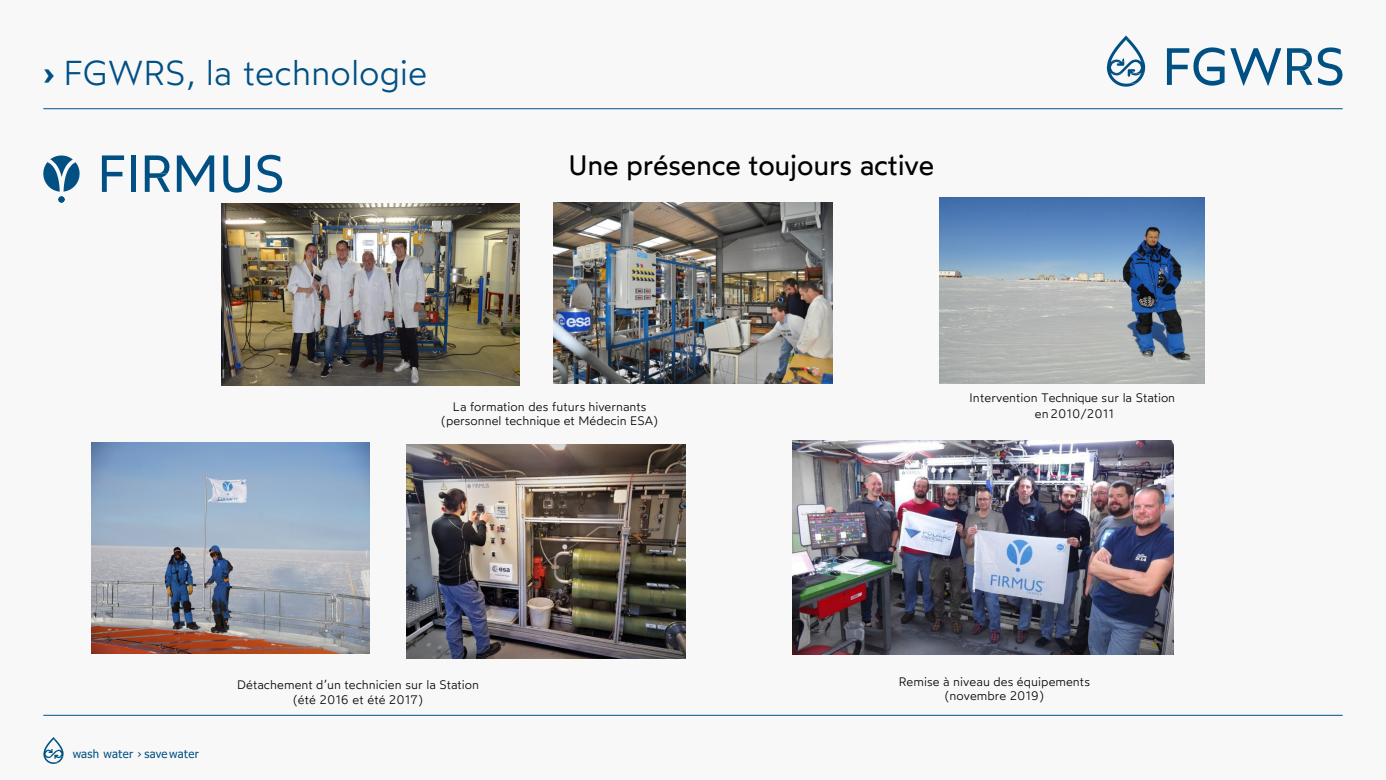
<style>
.page{position:relative;width:1386px;height:780px;background:#fff}
.page>*{position:absolute;margin:0;border:0;box-sizing:border-box;transform-origin:0 0}
.t1{font:300 34.56px "Wotfard";color:#005083}
.t2{font:28px "Wotfard";letter-spacing:-.005em;color:#000}
.t3{font:300 12.25px "Wotfard";letter-spacing:.005em;color:#000}
.t4{font:11.38px "Tahoma";letter-spacing:.025em;color:#005082}
.s1{font-weight:600}
</style>
<div class="page">
<div style="left:0;top:0;width:1385px;height:779px;background:#f8f8f8"></div>
<svg style="left:43px;top:737px;width:21px;height:26px"></svg>
<hr style="left:43px;top:108px;width:1299px;height:1px;background:#005083">
<hr style="left:43px;top:714px;width:1299px;height:1px;background:#005083">
<svg style="left:1166px;top:47px;width:58px;height:39px"></svg>
<svg style="left:1230px;top:47px;width:112px;height:39px"></svg>
<svg style="left:1106px;top:35px;width:38px;height:52px"></svg>
<svg style="left:43px;top:155px;width:37px;height:47px"></svg>
<svg style="left:102px;top:155px;width:22px;height:37px"></svg>
<hr style="left:131px;top:155px;width:4px;height:37px;background:#005083">
<svg style="left:145px;top:155px;width:25px;height:37px"></svg>
<svg style="left:177px;top:155px;width:37px;height:37px"></svg>
<svg style="left:223px;top:155px;width:27px;height:37px"></svg>
<svg style="left:257px;top:155px;width:25px;height:37px"></svg>
<img style="left:222px;top:203px;width:297px;height:182px">
<img style="left:553px;top:202px;width:279px;height:181px">
<img style="left:939px;top:197px;width:265px;height:186px">
<img style="left:406px;top:444px;width:279px;height:214px">
<img style="left:91px;top:442px;width:279px;height:210px">
<img style="left:792px;top:440px;width:381px;height:214px">
<h1 class="t1" style="left:43px;top:51px;width:385px"><span class="s1">›</span> FGWRS, la technologie</h1>
<p class="t2" style="left:568px;top:148px;width:367px">Une présence toujours active</p>
<p class="t3" style="left:452px;top:398px;width:195px">La formation des futurs hivernants</p>
<p class="t3" style="left:441px;top:413px;width:218px">(personnel technique et Médecin ESA)</p>
<p class="t3" style="left:969px;top:390px;width:207px">Intervention Technique sur la Station</p>
<p class="t3" style="left:1034px;top:406px;width:80px">en 2010/2011</p>
<p class="t4" style="left:73px;top:745px;width:128px">wash water › savewater</p>
<p class="t3" style="left:237px;top:676px;width:243px">Détachement d’un technicien sur la Station</p>
<p class="t3" style="left:293px;top:691px;width:131px">(été 2016 et été 2017)</p>
<p class="t3" style="left:898px;top:673px;width:193px">Remise à niveau des équipements</p>
<p class="t3" style="left:944px;top:688px;width:101px">(novembre 2019)</p>
</div>
